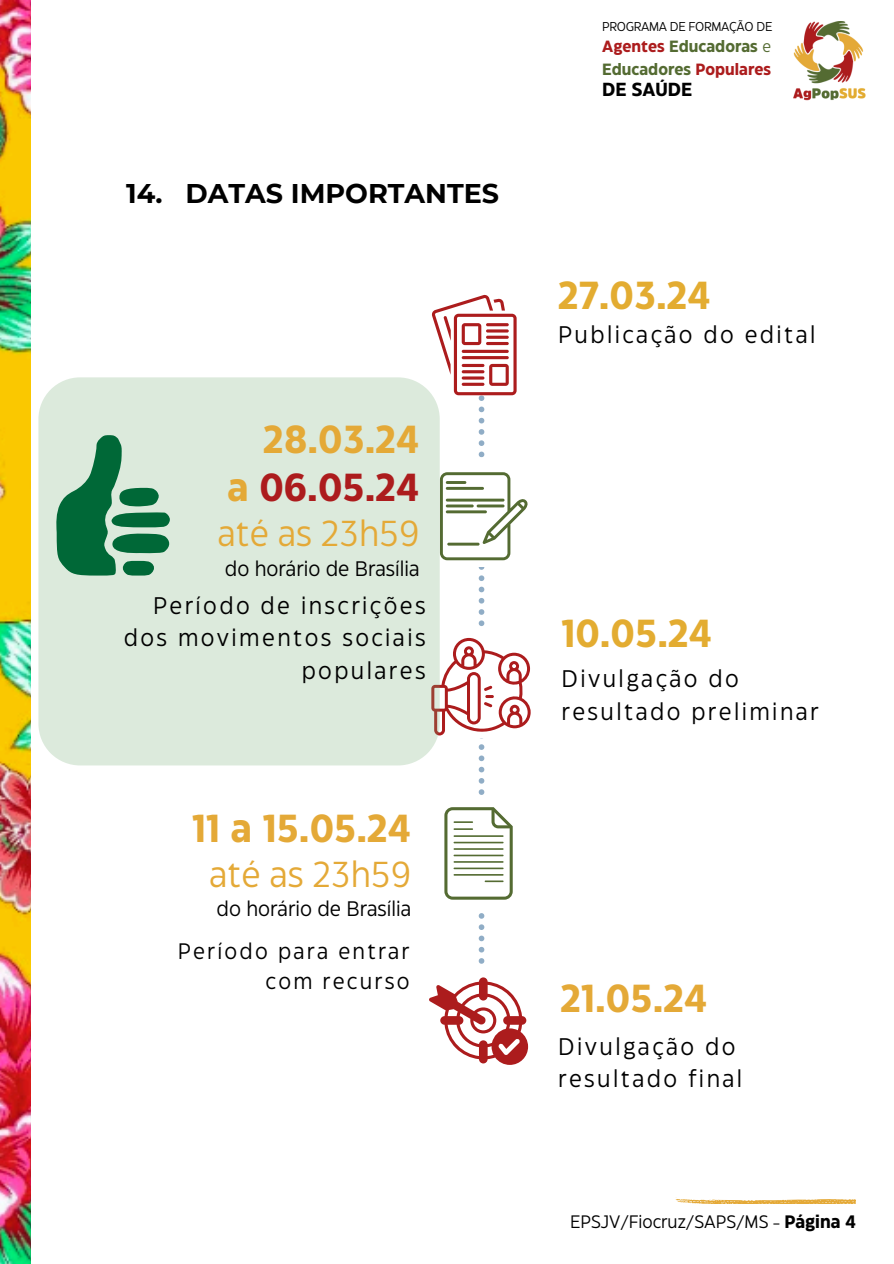
<style>
.page{position:relative;width:894px;height:1264px;background:#fff}
.page>*{position:absolute;margin:0;border:0;box-sizing:border-box;transform-origin:0 0}
.t1{font:700 39px/48.3px "Eastman Grotesque";color:#e4a937;text-align:right}
.t2{font:700 39px "Eastman Grotesque";color:#e3ac31}
.t3{font:36px "Eastman Grotesque";color:#e4a937}
.t4{font:700 27px "Montserrat";color:#000}
.t5{font:24px/32.7px "Eastman Grotesque";letter-spacing:.1em;color:#000}
.t6{font:22.35px/30.3px "Eastman Grotesque";letter-spacing:.1em;color:#000;text-align:right}
.t7{font:21px "Eastman Grotesque";color:#000}
.t8{font:700 18.9px "Eastman Grotesque";color:#000}
.t9{font:18px "Eastman Grotesque";color:#000}
.t10{font:700 16.2px/23.7px "Eastman Grotesque";color:#546b32}
.t11{font:12.9px "Eastman Grotesque";letter-spacing:-.025em;color:#000}
.s1{color:#ac1c1d}
.s2{font-weight:400}
.s3{font-weight:700}
</style>
<div class="page">
<svg style="left:675px;top:1197px;width:180px;height:5px"></svg>
<img style="left:0;top:0;width:30px;height:1263px">
<svg style="left:429px;top:294px;width:101px;height:770px"></svg>
<img style="left:793px;top:21px;width:72px;height:80px">
<div style="left:38px;top:377px;width:401px;height:388px;background:#dceadc"></div>
<svg style="left:56px;top:435px;width:114px;height:140px;background:#68a685"></svg>
<p class="t4" style="left:126px;top:177px;width:374px">14. DATAS IMPORTANTES</p>
<h2 class="t1" style="left:227px;top:418px;width:194px">28.03.24<br>a <span class="s1">06.05.24</span></h2>
<h2 class="t3" style="left:218px;top:520px;width:203px">até as 23h59</h2>
<h2 class="t7" style="left:225px;top:560px;width:196px">do horário de Brasília</h2>
<h1 class="t5" style="left:124px;top:590px;width:303px;text-align:right">Período de inscrições dos movimentos sociais populares</h1>
<h4 class="t1" style="left:192px;top:806px;width:220px">11 a 15.05.24</h4>
<h4 class="t3" style="left:209px;top:860px;width:203px">até as 23h59</h4>
<h4 class="t7" style="left:216px;top:900px;width:196px">do horário de Brasília</h4>
<p class="t6" style="left:178px;top:937px;width:233px">Período para entrar com recurso</p>
<h1 class="t11" style="left:602px;top:21px;width:172px">PROGRAMA DE FORMAÇÃO DE</h1>
<p class="t10" style="left:602px;top:35px;width:170px"><span class="s1">Agentes</span> Educadoras <span class="s2">e<br></span>Educadores <span class="s1">Populares</span></p>
<h3 class="t8" style="left:602px;top:82px;width:91px">DE SAÚDE</h3>
<p class="t2" style="left:558px;top:280px;width:154px">27.03.24</p>
<h5 class="t5" style="left:558px;top:320px;width:259px">Publicação do edital</h5>
<p class="t2" style="left:561px;top:618px;width:152px">10.05.24</p>
<h3 class="t5" style="left:561px;top:664px;width:259px">Divulgação do resultado preliminar</h3>
<h3 class="t1" style="left:560px;top:976px;width:149px">21.05.24</h3>
<p class="t5" style="left:558px;top:1031px;width:185px">Divulgação do resultado final</p>
<p class="t9" style="left:570px;top:1214px;width:287px">EPSJV/Fiocruz/SAPS/MS - <span class="s3">Página 4</span></p>
</div>
